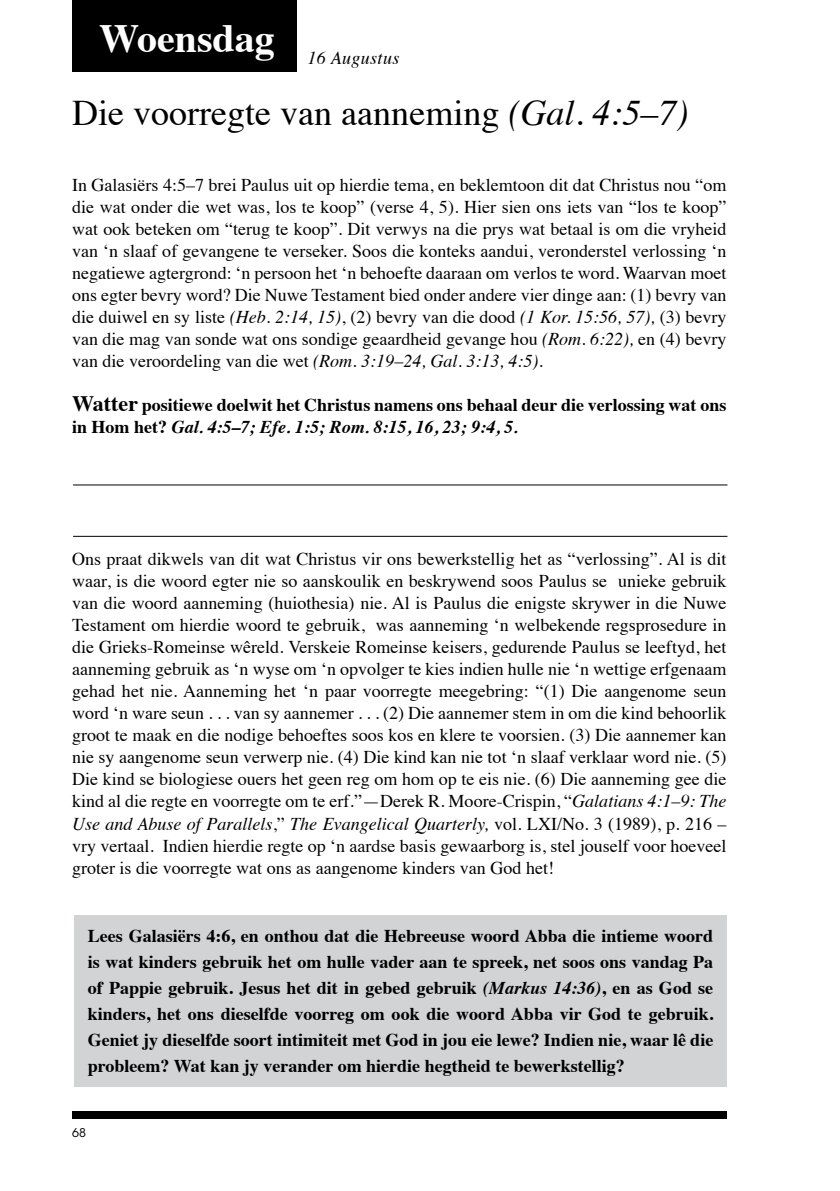
<style>
.page{position:relative;width:840px;height:1191px;background:#fff}
.page>*{position:absolute;margin:0;border:0;box-sizing:border-box;transform-origin:0 0}
.t1{font:700 40px "Times";color:#fff}
.t2{font:36px "Times";color:#000}
.t3{font:18px/22px "Times";color:#000;text-align:justify}
.t4{font:700 18px/26px "Times";color:#000}
.t5{font:italic 18px "Times";letter-spacing:.02em;color:#000}
.t6{font:12px "ITC Avant Garde Std";color:#000}
.s1{font-style:italic}
.s2{font-size:22px}
</style>
<div class="page">
<div style="left:72px;top:1111px;width:654px;height:8px;background:#000"></div>
<div style="left:72px;top:0;width:225px;height:71px;background:#000"></div>
<hr style="left:73px;top:484px;width:654px;height:1px;background:#000">
<hr style="left:73px;top:536px;width:654px;height:1px;background:#000">
<div style="left:74px;top:915px;width:652px;height:172px;background:#d1d3d4"></div>
<h1 class="t1" style="left:99px;top:0;width:177px">Woensdag</h1>
<p class="t5" style="left:307px;top:42px;width:93px">16 Augustus</p>
<h2 class="t2" style="left:72px;top:80px;width:617px">Die voorregte van aanneming <span class="s1">(Gal. 4:5–7)</span></h2>
<p class="t3" style="left:72px;top:173px;width:655px">In Galasiërs 4:5–7 brei Paulus uit op hierdie tema, en beklemtoon dit dat Christus nou “om die wat onder die wet was, los te koop” (verse 4, 5). Hier sien ons iets van “los te koop” wat ook beteken om “terug te koop”. Dit verwys na die prys wat betaal is om die vryheid van ‘n slaaf of gevangene te verseker. Soos die konteks aandui, veronderstel verlossing ‘n negatiewe agtergrond: ‘n persoon het ‘n behoefte daaraan om verlos te word. Waarvan moet ons egter bevry word? Die Nuwe Testament bied onder andere vier dinge aan: (1) bevry van die duiwel en sy liste <span class="s1">(Heb. 2:14, 15)</span>, (2) bevry van die dood <span class="s1">(1 Kor. 15:56, 57),</span> (3) bevry van die mag van sonde wat ons sondige geaardheid gevange hou <span class="s1">(Rom. 6:22),</span> en (4) bevry van die veroordeling van die wet <span class="s1">(Rom. 3:19–24, Gal. 3:13, 4:5).</span></p>
<p class="t4" style="left:72px;top:392px;width:655px;line-height:22px"><span class="s2">Watter</span> positiewe doelwit het Christus namens ons behaal deur die verlossing wat ons in Hom het? <span class="s1">Gal. 4:5–7; Efe. 1:5; Rom. 8:15, 16, 23; 9:4, 5.</span></p>
<p class="t3" style="left:72px;top:547px;width:655px">Ons praat dikwels van dit wat Christus vir ons bewerkstellig het as “verlossing”. Al is dit waar, is die woord egter nie so aanskoulik en beskrywend soos Paulus se unieke gebruik van die woord aanneming (huiothesia) nie. Al is Paulus die enigste skrywer in die Nuwe Testament om hierdie woord te gebruik, was aanneming ‘n welbekende regsprosedure in die Grieks-Romeinse wêreld. Verskeie Romeinse keisers, gedurende Paulus se leeftyd, het aanneming gebruik as ‘n wyse om ‘n opvolger te kies indien hulle nie ‘n wettige erfgenaam gehad het nie. Aanneming het ‘n paar voorregte meegebring: “(1) Die aangenome seun word ‘n ware seun . . . van sy aannemer . . . (2) Die aannemer stem in om die kind behoorlik groot te maak en die nodige behoeftes soos kos en klere te voorsien. (3) Die aannemer kan nie sy aangenome seun verwerp nie. (4) Die kind kan nie tot ‘n slaaf verklaar word nie. (5)<br>Die kind se biologiese ouers het geen reg om hom op te eis nie. (6) Die aanneming gee die kind al die regte en voorregte om te erf.”—Derek R. Moore-Crispin, “<span class="s1">Galatians 4:1–9: The Use and Abuse of Parallels</span>,” <span class="s1">The Evangelical Quarterly,</span> vol. LXI/No. 3 (1989), p. 216 – vry vertaal. Indien hierdie regte op ‘n aardse basis gewaarborg is, stel jouself voor hoeveel groter is die voorregte wat ons as aangenome kinders van God het!</p>
<p class="t4" style="left:88px;top:921px;width:626px;text-align:justify">Lees Galasiërs 4:6, en onthou dat die Hebreeuse woord Abba die intieme woord is wat kinders gebruik het om hulle vader aan te spreek, net soos ons vandag Pa of Pappie gebruik. Jesus het dit in gebed gebruik <span class="s1">(Markus 14:36)</span>, en as God se kinders, het ons dieselfde voorreg om ook die woord Abba vir God te gebruik.<br>Geniet jy dieselfde soort intimiteit met God in jou eie lewe? Indien nie, waar lê die probleem? Wat kan jy verander om hierdie hegtheid te bewerkstellig?</p>
<p class="t6" style="left:72px;top:1125px;width:15px">68</p>
</div>
